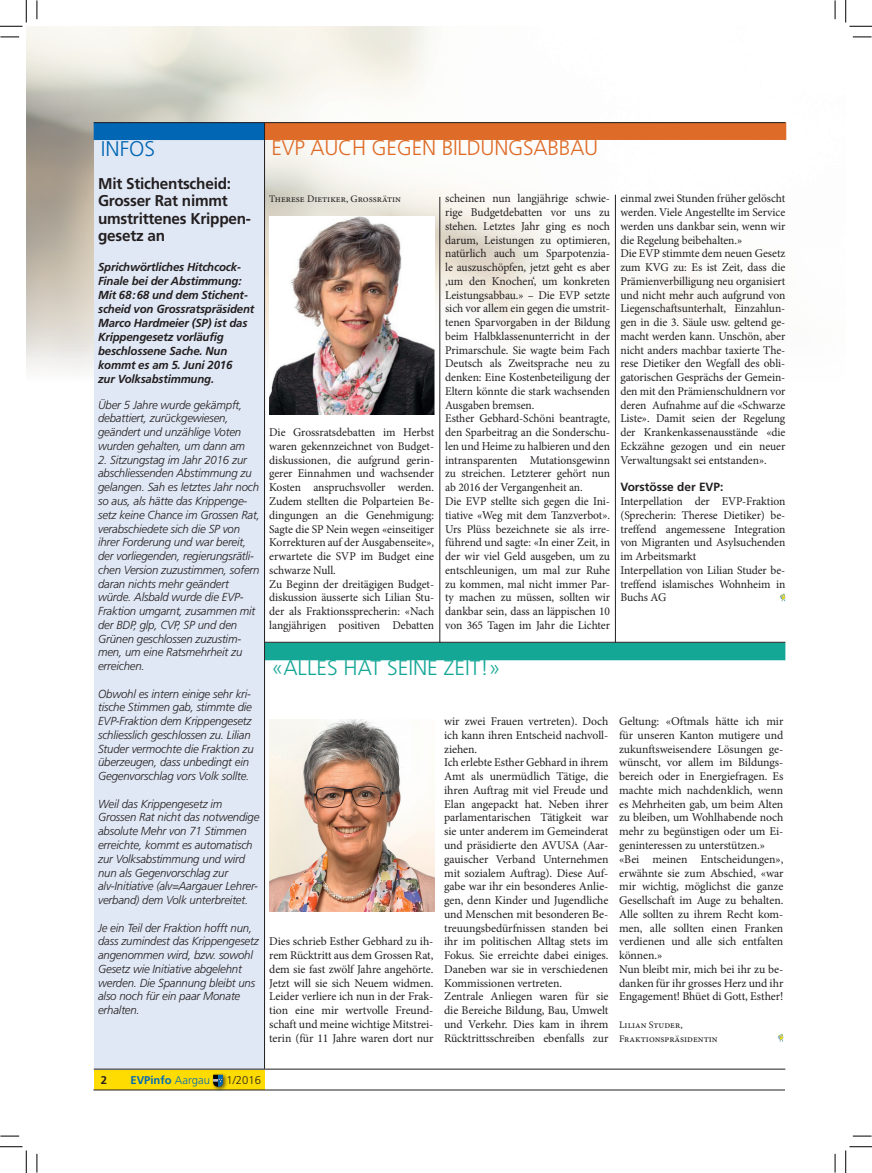
<style>
.page{position:relative;width:872px;height:1173px;background:#fff}
.page>*{position:absolute;margin:0;border:0;box-sizing:border-box;transform-origin:0 0}
.t1{font:300 21.25px "Frutiger";letter-spacing:-.01em;color:#de6b27}
.t2{font:300 21.25px "Frutiger";color:#15a796}
.t3{font:300 21.25px "Frutiger";color:#0166b3}
.t4{font:700 15.62px/17.5px "Frutiger";letter-spacing:-.015em;color:#231f20}
.t5{font:11.88px/13.8px "Minion Pro";letter-spacing:-.01em;color:#231f20}
.t6{font:700 11.88px "Frutiger";color:#231f20}
.t7{font:italic 300 11.62px/13.8px "Frutiger";letter-spacing:-.015em;color:#231f20}
.t8{font:italic 700 11.62px/14px "Frutiger";letter-spacing:-.015em;color:#231f20}
.t9{font:700 11.25px "Frutiger";color:#006bb6}
.t10{font:300 11.25px "Frutiger";color:#231f20}
.t11{font:700 11.25px "Frutiger";color:#231f20}
.t12{font:10px/13.8px "Minion Pro";color:#231f20}
.s1{font-weight:300}
</style>
<div class="page">
<div style="left:94px;top:1069px;width:170px;height:20px;background:#ffdc01"></div>
<div style="left:211px;top:1072px;width:18px;height:20px;background:#231f20;opacity:.75"></div>
<svg style="left:213px;top:1074px;width:10px;height:12px"></svg>
<img style="left:26px;top:26px;width:761px;height:355px">
<div style="left:264px;top:122px;width:521px;height:18px;background:#de6b27"></div>
<div style="left:264px;top:642px;width:521px;height:18px;background:#15a796"></div>
<div style="left:94px;top:122px;width:170px;height:947px;background:#e1e8f5"></div>
<div style="left:94px;top:122px;width:170px;height:18px;background:#0166b3"></div>
<svg style="left:780px;top:593px;width:4px;height:8px"></svg>
<hr style="left:94px;top:122px;width:691px;height:1px;background:#231f20">
<svg style="left:778px;top:1034px;width:5px;height:7px"></svg>
<hr style="left:439px;top:197px;width:1px;height:445px;background:#231f20">
<hr style="left:614px;top:195px;width:1px;height:447px;background:#231f20">
<hr style="left:94px;top:1068px;width:690px;height:1px;background:#231f20">
<hr style="left:93px;top:1089px;width:691px;height:1px;background:#231f20">
<hr style="left:264px;top:642px;width:521px;height:1px;background:#231f20">
<hr style="left:264px;top:123px;width:1px;height:945px;background:#231f20">
<img style="left:269px;top:216px;width:165px;height:198px">
<img style="left:269px;top:719px;width:165px;height:191px">
<svg style="left:0;top:36px;width:19px;height:2px"></svg>
<svg style="left:852px;top:36px;width:19px;height:2px"></svg>
<svg style="left:0;top:1135px;width:19px;height:1px"></svg>
<svg style="left:852px;top:1135px;width:19px;height:1px"></svg>
<svg style="left:36px;top:0;width:2px;height:19px"></svg>
<svg style="left:36px;top:1153px;width:2px;height:19px"></svg>
<svg style="left:834px;top:0;width:1px;height:19px"></svg>
<svg style="left:834px;top:1153px;width:1px;height:19px"></svg>
<svg style="left:0;top:0;width:27px;height:27px"></svg>
<svg style="left:0;top:1146px;width:27px;height:26px"></svg>
<svg style="left:845px;top:0;width:26px;height:27px"></svg>
<svg style="left:845px;top:1146px;width:26px;height:26px"></svg>
<h1 class="t3" style="left:101px;top:136px;width:56px">INFOS</h1>
<h2 class="t4" style="left:98px;top:174px;width:154px">Mit Stichentscheid:<br>Grosser Rat nimmt umstrittenes Krippen&shy;gesetz an</h2>
<p class="t8" style="left:98px;top:260px;width:157px">Sprichwörtliches Hitchcock-<br>Finale bei der Abstimmung:<br>Mit 68:68 und dem Stichent&shy;scheid von Grossratspräsident<br>Marco Hardmeier (SP) ist das<br>Krippengesetz vorläufig beschlossene Sache. Nun kommt es am 5. Juni 2016<br>zur Volksabstimmung.</p>
<p class="t7" style="left:98px;top:397px;width:148px">Über 5 Jahre wurde gekämpft, debattiert, zurückgewiesen, geändert und unzählige Voten wurden gehalten, um dann am</p>
<p class="t7" style="left:98px;top:452px;width:163px">2. Sitzungstag im Jahr 2016 zur abschliessenden Abstimmung zu gelangen. Sah es letztes Jahr noch so aus, als hätte das Krippenge&shy;setz keine Chance im Grossen Rat, verabschiedete sich die SP von ihrer Forderung und war bereit, der vorliegenden, regierungsrätli&shy;chen Version zuzustimmen, sofern daran nichts mehr geändert würde. Alsbald wurde die EVP-<br>Fraktion umgarnt, zusammen mit der BDP, glp, CVP, SP und den<br>Grünen geschlossen zuzustim&shy;men, um eine Ratsmehrheit zu erreichen.</p>
<p class="t7" style="left:98px;top:686px;width:157px">Obwohl es intern einige sehr kri&shy;tische Stimmen gab, stimmte die EVP-Fraktion dem Krippengesetz schliesslich geschlossen zu. Lilian Studer vermochte die Fraktion zu überzeugen, dass unbedingt ein Gegenvorschlag vors Volk sollte.</p>
<p class="t7" style="left:98px;top:796px;width:163px">Weil das Krippengesetz im<br>Grossen Rat nicht das notwendige absolute Mehr von 71 Stimmen erreichte, kommt es automatisch zur Volksabstimmung und wird nun als Gegenvorschlag zur alv-Initiative (alv=Aargauer Lehrer&shy;verband) dem Volk unterbreitet.</p>
<p class="t7" style="left:98px;top:920px;width:162px">Je ein Teil der Fraktion hofft nun, dass zumindest das Krippengesetz angenommen wird, bzw. sowohl<br>Gesetz wie Initiative abgelehnt werden. Die Spannung bleibt uns also noch für ein paar Monate erhalten.</p>
<h1 class="t1" style="left:271px;top:136px;width:328px">EVP AUCH GEGEN BILDUNGSABBAU</h1>
<p class="t12" style="left:269px;top:192px;width:133px">Therese Dietiker, Grossrätin</p>
<p class="t5" style="left:269px;top:425px;width:166px">Die Grossratsdebatten im Herbst waren gekennzeichnet von Budget&shy;diskussionen, die aufgrund gerin&shy;gerer Einnahmen und wachsender Kosten anspruchsvoller werden.<br>Zudem stellten die Polparteien Be&shy;dingungen an die Genehmigung:<br>Sagte die SP Nein wegen «einseitiger Korrekturen auf der Ausgabenseite», erwartete die SVP im Budget eine schwarze Null.<br>Zu Beginn der dreitägigen Budget&shy;diskussion äusserte sich Lilian Stu&shy;der als Fraktionssprecherin: «Nach langjährigen positiven Debatten</p>
<p class="t5" style="left:445px;top:192px;width:166px">scheinen nun langjährige schwie&shy;rige Budgetdebatten vor uns zu stehen. Letztes Jahr ging es noch darum, Leistungen zu optimieren, natürlich auch um Sparpotenzia&shy;le auszuschöpfen, jetzt geht es aber ‚um den Knochen‘, um konkreten Leistungsabbau.» – Die EVP setzte sich vor allem ein gegen die umstrit&shy;tenen Sparvorgaben in der Bildung beim Halbklassenunterricht in der Primarschule. Sie wagte beim Fach Deutsch als Zweitsprache neu zu denken: Eine Kostenbeteiligung der Eltern könnte die stark wachsenden Ausgaben bremsen.<br>Esther Gebhard-Schöni beantragte, den Sparbeitrag an die Sonderschu&shy;len und Heime zu halbieren und den intransparenten Mutationsgewinn zu streichen. Letzterer gehört nun ab 2016 der Vergangenheit an.<br>Die EVP stellte sich gegen die Ini&shy;tiative «Weg mit dem Tanzverbot».<br>Urs Plüss bezeichnete sie als irre&shy;führend und sagte: «In einer Zeit, in der wir viel Geld ausgeben, um zu entschleunigen, um mal zur Ruhe zu kommen, mal nicht immer Par&shy;ty machen zu müssen, sollten wir dankbar sein, dass an läppischen 10 von 365 Tagen im Jahr die Lichter</p>
<p class="t5" style="left:620px;top:192px;width:166px">einmal zwei Stunden früher gelöscht werden. Viele Angestellte im Service werden uns dankbar sein, wenn wir die Regelung beibehalten.»<br>Die EVP stimmte dem neuen Gesetz zum KVG zu: Es ist Zeit, dass die Prämienverbilligung neu organisiert und nicht mehr auch aufgrund von Liegenschaftsunterhalt, Einzahlun&shy;gen in die 3. Säule usw. geltend ge&shy;macht werden kann. Unschön, aber nicht anders machbar taxierte The&shy;rese Dietiker den Wegfall des obli&shy;gatorischen Gesprächs der Gemein&shy;den mit den Prämienschuldnern vor deren Aufnahme auf die «Schwarze Liste». Damit seien der Regelung der Krankenkassenausstände «die Eckzähne gezogen und ein neuer Verwaltungsakt sei entstanden».</p>
<p class="t6" style="left:620px;top:480px;width:104px">Vorstösse der EVP:</p>
<p class="t5" style="left:620px;top:494px;width:166px">Interpellation der EVP-Fraktion (Sprecherin: Therese Dietiker) be&shy;treffend angemessene Integration von Migranten und Asylsuchenden im Arbeitsmarkt<br>Interpellation von Lilian Studer be&shy;treffend islamisches Wohnheim in<br>Buchs AG</p>
<h1 class="t2" style="left:271px;top:656px;width:230px">«ALLES HAT SEINE ZEIT!»</h1>
<p class="t5" style="left:269px;top:934px;width:166px;text-align:justify">Dies schrieb Esther Gebhard zu ih&shy;rem Rücktritt aus dem Grossen Rat, dem sie fast zwölf Jahre angehörte.<br>Jetzt will sie sich Neuem widmen.<br>Leider verliere ich nun in der Frak&shy;tion eine mir wertvolle Freund&shy;schaft und meine wichtige Mitstrei&shy;terin (für 11 Jahre waren dort nur</p>
<p class="t5" style="left:444px;top:714px;width:166px">wir zwei Frauen vertreten). Doch ich kann ihren Entscheid nachvoll&shy;ziehen.<br>Ich erlebte Esther Gebhard in ihrem<br>Amt als unermüdlich Tätige, die ihren Auftrag mit viel Freude und<br>Elan angepackt hat. Neben ihrer parlamentarischen Tätigkeit war sie unter anderem im Gemeinderat und präsidierte den AVUSA (Aar&shy;gauischer Verband Unternehmen mit sozialem Auftrag). Diese Auf&shy;gabe war ihr ein besonderes Anlie&shy;gen, denn Kinder und Jugendliche und Menschen mit besonderen Be&shy;treuungsbedürfnissen standen bei ihr im politischen Alltag stets im<br>Fokus. Sie erreichte dabei einiges.<br>Daneben war sie in verschiedenen<br>Kommissionen vertreten.<br>Zentrale Anliegen waren für sie die Bereiche Bildung, Bau, Umwelt und Verkehr. Dies kam in ihrem<br>Rücktrittsschreiben ebenfalls zur</p>
<p class="t5" style="left:618px;top:714px;width:166px">Geltung: «Oftmals hätte ich mir für unseren Kanton mutigere und zukunftsweisendere Lösungen ge&shy;wünscht, vor allem im Bildungs&shy;bereich oder in Energiefragen. Es machte mich nachdenklich, wenn es Mehrheiten gab, um beim Alten zu bleiben, um Wohlhabende noch mehr zu begünstigen oder um Ei&shy;geninteressen zu unterstützen.» «Bei meinen Entscheidungen», erwähnte sie zum Abschied, «war mir wichtig, möglichst die ganze<br>Gesellschaft im Auge zu behalten.<br>Alle sollten zu ihrem Recht kom&shy;men, alle sollten einen Franken verdienen und alle sich entfalten können.»<br>Nun bleibt mir, mich bei ihr zu be&shy;danken für ihr grosses Herz und ihr<br>Engagement! Bhüet di Gott, Esther!</p>
<p class="t12" style="left:618px;top:1017px;width:100px">Lilian Studer,<br>Fraktionspräsidentin</p>
<p class="t11" style="left:101px;top:1073px;width:8px">2</p>
<p class="t9" style="left:130px;top:1073px;width:81px">EVPinfo <span class="s1">Aargau</span></p>
<p class="t10" style="left:226px;top:1073px;width:36px">1/2016</p>
</div>
